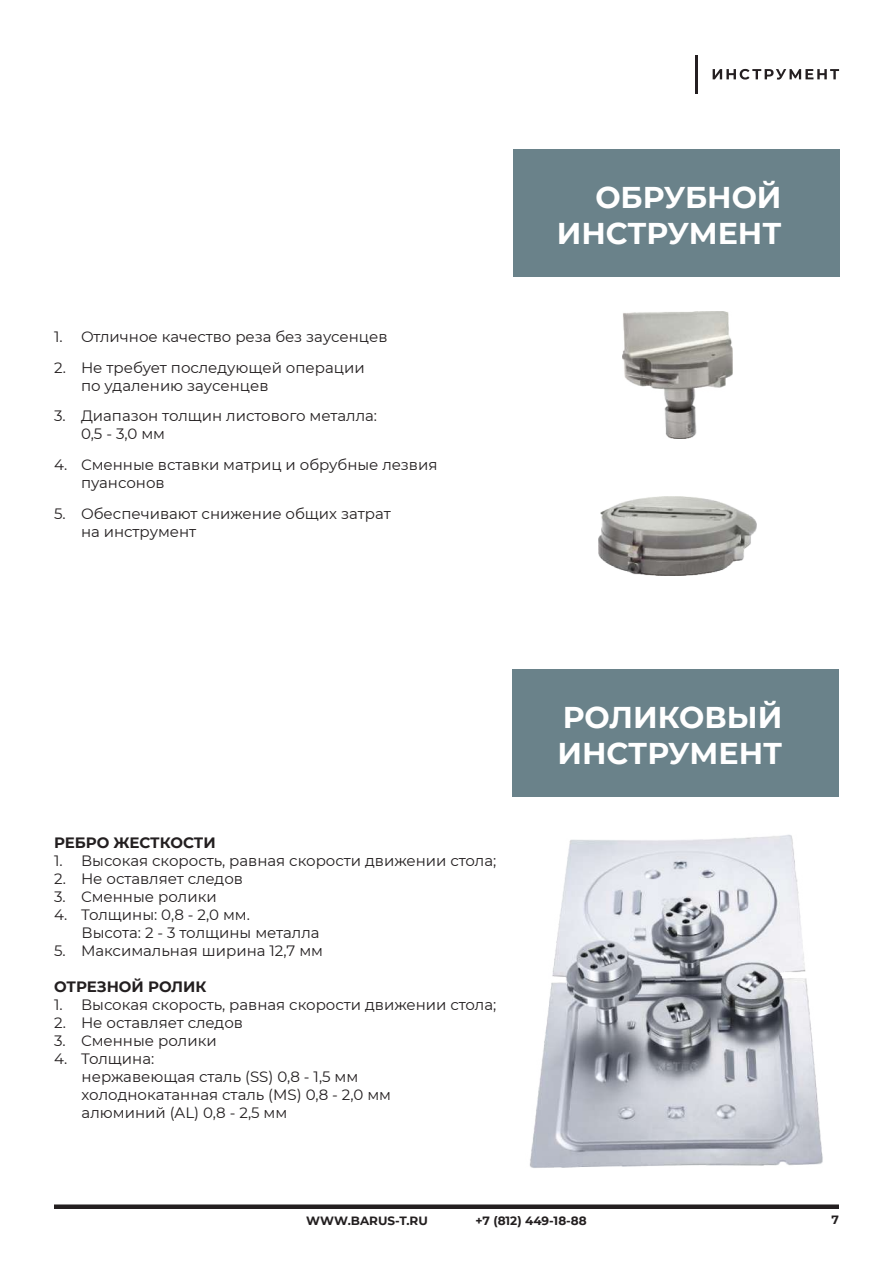
<style>
.page{position:relative;width:893px;height:1263px;background:#fff}
.page>*{position:absolute;margin:0;border:0;box-sizing:border-box;transform-origin:0 0}
.t1{font:700 30px/36px "Montserrat";color:#fff;text-align:right}
.t2{font:15px/18px "Montserrat";color:#231f20}
.t3{font:700 15px "Montserrat";color:#231f20}
.t4{font:700 12px "Montserrat";color:#231f20}
</style>
<div class="page">
<div style="left:54px;top:1204px;width:785px;height:5px;background:#231f20"></div>
<svg style="left:713px;top:69px;width:126px;height:11px"></svg>
<hr style="left:695px;top:55px;width:2px;height:39px;background:#241f21">
<div style="left:513px;top:149px;width:326px;height:128px;background:#6a828a"></div>
<div style="left:513px;top:669px;width:326px;height:128px;background:#6a828a"></div>
<img style="left:622px;top:311px;width:111px;height:127px">
<img style="left:599px;top:496px;width:157px;height:80px">
<img style="left:529px;top:834px;width:294px;height:334px">
<p class="t2" style="left:54px;top:327px;width:335px">1. Отличное качество реза без заусенцев</p>
<p class="t2" style="left:81px;top:358px;width:285px;text-indent:-27px">2. Не требует последующей операции по удалению заусенцев</p>
<p class="t2" style="left:81px;top:407px;width:298px;text-indent:-27px">3. Диапазон толщин листового металла:<br>0,5 - 3,0 мм</p>
<p class="t2" style="left:81px;top:455px;width:358px;text-indent:-27px">4. Сменные вставки матриц и обрубные лезвия пуансонов</p>
<p class="t2" style="left:81px;top:504px;width:311px;text-indent:-27px">5. Обеспечивают снижение общих затрат на инструмент</p>
<h1 class="t1" style="left:557px;top:178px;width:226px">ОБРУБНОЙ<br>ИНСТРУМЕНТ</h1>
<p class="t3" style="left:54px;top:832px;width:163px">РЕБРО ЖЕСТКОСТИ</p>
<p class="t2" style="left:54px;top:851px;width:444px">1. Высокая скорость, равная скорости движении стола;</p>
<p class="t2" style="left:54px;top:869px;width:191px">2. Не оставляет следов</p>
<p class="t2" style="left:54px;top:887px;width:164px">3. Сменные ролики</p>
<p class="t2" style="left:82px;top:905px;width:240px;text-indent:-28px">4. Толщины: 0,8 - 2,0 мм.<br>Высота: 2 - 3 толщины металла</p>
<p class="t2" style="left:54px;top:941px;width:271px">5. Максимальная ширина 12,7 мм</p>
<p class="t3" style="left:54px;top:976px;width:154px">ОТРЕЗНОЙ РОЛИК</p>
<p class="t2" style="left:54px;top:995px;width:444px">1. Высокая скорость, равная скорости движении стола;</p>
<p class="t2" style="left:54px;top:1013px;width:191px">2. Не оставляет следов</p>
<p class="t2" style="left:54px;top:1031px;width:164px">3. Сменные ролики</p>
<p class="t2" style="left:82px;top:1049px;width:311px;text-indent:-28px">4. Толщина:<br>нержавеющая сталь (SS) 0,8 - 1,5 мм холоднокатанная сталь (MS) 0,8 - 2,0 мм алюминий (AL) 0,8 - 2,5 мм</p>
<h1 class="t1" style="left:557px;top:698px;width:226px;text-align:left">РОЛИКОВЫЙ<br>ИНСТРУМЕНТ</h1>
<p class="t4" style="left:306px;top:1212px;width:123px">WWW.BARUS-T.RU</p>
<p class="t4" style="left:475px;top:1212px;width:113px">+7 (812) 449-18-88</p>
<p class="t4" style="left:831px;top:1211px;width:9px">7</p>
</div>
